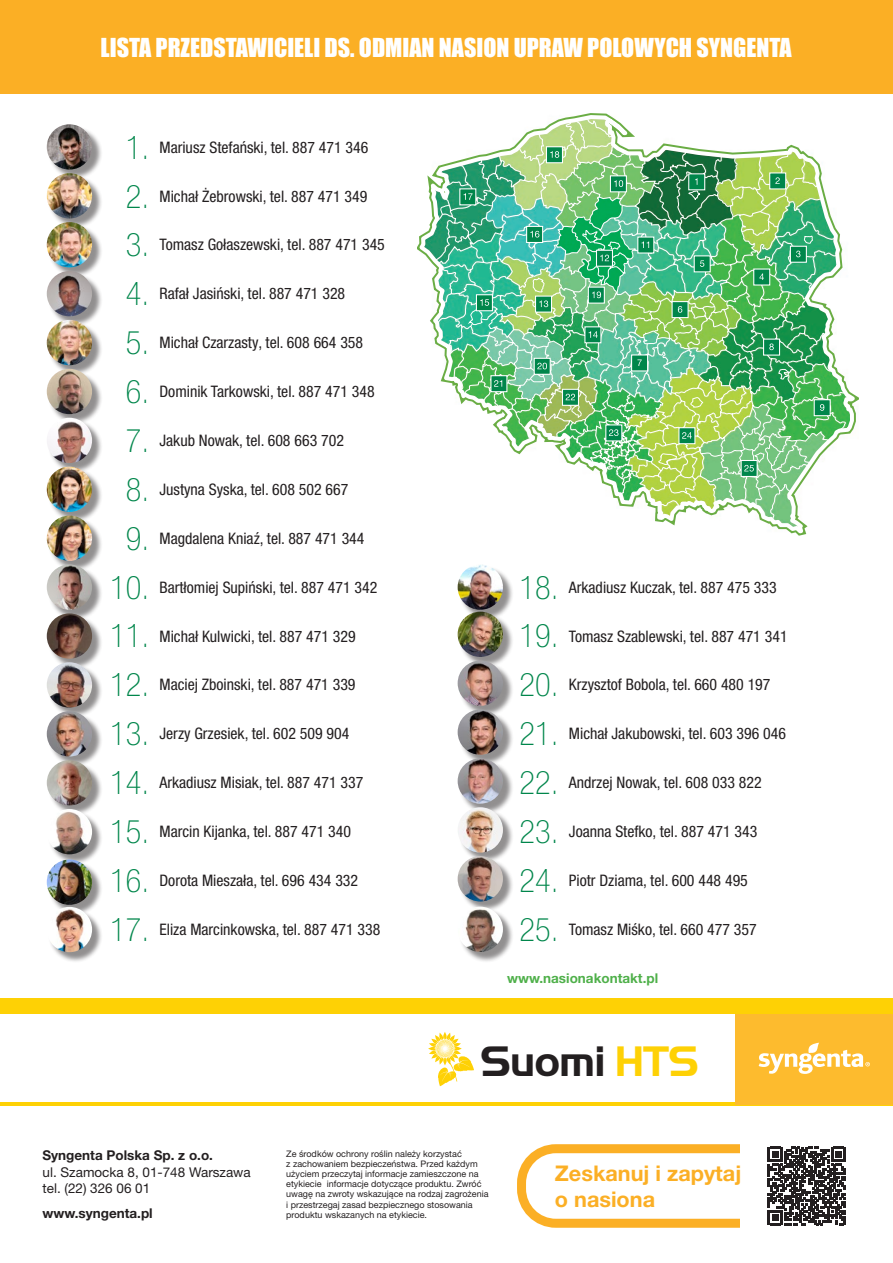
<style>
.page{position:relative;width:893px;height:1263px;background:#fff}
.page>*{position:absolute;margin:0;border:0;box-sizing:border-box;transform-origin:0 0}
.t1{font:700 44.4px "Handel Got DEE";letter-spacing:-.03em;color:#231f20}
.t2{font:100 condensed 32.4px "Helvetica Neue LT Pro";color:#00864b}
.t3{font:24px "Impact";color:#fff}
.Opinia_autor{font:700 21.6px/26px "Helvetica Neue LT Pro";color:#fbaf25}
.t4{font:condensed 15.9px "Helvetica Neue LT Pro";color:#231f20}
.Opinia_autor-2{font:13.5px "Helvetica Neue LT Pro";color:#231f20}
.Opinia_autor-3{font:700 13.5px "Helvetica Neue LT Pro";color:#231f20}
.Opinia_autor-4{font:700 13.5px "Helvetica Neue LT Pro";color:#4fb04a}
.Opinia_autor-5{font:9px/10.1px "Helvetica Neue LT Pro";color:#231f20}
.s1{color:#fed105}
</style>
<div class="page">
<div style="left:0;top:0;width:893px;height:93px;background:#fbaf25"></div>
<div style="left:49px;top:126px;width:54px;height:54px;background:#231f20;opacity:.5"></div>
<img style="left:47px;top:124px;width:45px;height:46px;border-radius:23px">
<img style="left:418px;top:113px;width:441px;height:423px">
<div style="left:459px;top:613px;width:54px;height:54px;background:#231f20;opacity:.5"></div>
<img style="left:458px;top:612px;width:45px;height:45px;border-radius:23px">
<div style="left:459px;top:662px;width:54px;height:54px;background:#231f20;opacity:.5"></div>
<img style="left:458px;top:660px;width:45px;height:46px;border-radius:23px">
<div style="left:459px;top:711px;width:54px;height:54px;background:#231f20;opacity:.5"></div>
<img style="left:458px;top:709px;width:45px;height:46px;border-radius:23px">
<div style="left:459px;top:760px;width:54px;height:54px;background:#231f20;opacity:.5"></div>
<img style="left:458px;top:758px;width:45px;height:46px;border-radius:23px">
<div style="left:459px;top:809px;width:54px;height:54px;background:#231f20;opacity:.5"></div>
<img style="left:458px;top:807px;width:45px;height:45px;border-radius:23px">
<div style="left:459px;top:858px;width:54px;height:54px;background:#231f20;opacity:.5"></div>
<img style="left:458px;top:856px;width:45px;height:45px;border-radius:23px">
<div style="left:459px;top:908px;width:54px;height:54px;background:#231f20;opacity:.5"></div>
<img style="left:458px;top:907px;width:45px;height:45px;border-radius:23px">
<div style="left:49px;top:175px;width:54px;height:54px;background:#231f20;opacity:.5"></div>
<img style="left:47px;top:173px;width:45px;height:45px;border-radius:23px">
<div style="left:49px;top:224px;width:54px;height:54px;background:#231f20;opacity:.5"></div>
<img style="left:47px;top:222px;width:45px;height:45px;border-radius:23px">
<div style="left:49px;top:273px;width:54px;height:54px;background:#231f20;opacity:.5"></div>
<img style="left:47px;top:271px;width:45px;height:45px;border-radius:23px">
<div style="left:49px;top:322px;width:54px;height:54px;background:#231f20;opacity:.5"></div>
<img style="left:47px;top:320px;width:45px;height:45px;border-radius:23px">
<div style="left:49px;top:371px;width:54px;height:54px;background:#231f20;opacity:.5"></div>
<img style="left:47px;top:369px;width:45px;height:45px;border-radius:23px">
<div style="left:49px;top:420px;width:54px;height:54px;background:#231f20;opacity:.5"></div>
<img style="left:47px;top:418px;width:45px;height:45px;border-radius:23px">
<div style="left:49px;top:468px;width:54px;height:54px;background:#231f20;opacity:.5"></div>
<img style="left:47px;top:467px;width:45px;height:45px;border-radius:23px">
<div style="left:49px;top:517px;width:54px;height:54px;background:#231f20;opacity:.5"></div>
<img style="left:47px;top:516px;width:45px;height:45px;border-radius:23px">
<div style="left:49px;top:566px;width:54px;height:54px;background:#231f20;opacity:.5"></div>
<img style="left:47px;top:564px;width:45px;height:46px;border-radius:23px">
<div style="left:459px;top:566px;width:54px;height:54px;background:#231f20;opacity:.5"></div>
<img style="left:458px;top:564px;width:45px;height:46px;border-radius:23px">
<div style="left:49px;top:615px;width:54px;height:54px;background:#231f20;opacity:.5"></div>
<img style="left:47px;top:613px;width:45px;height:46px;border-radius:23px">
<div style="left:49px;top:664px;width:54px;height:54px;background:#231f20;opacity:.5"></div>
<img style="left:47px;top:662px;width:45px;height:46px;border-radius:23px">
<div style="left:49px;top:713px;width:54px;height:54px;background:#231f20;opacity:.5"></div>
<img style="left:47px;top:711px;width:45px;height:45px;border-radius:23px">
<div style="left:49px;top:762px;width:54px;height:54px;background:#231f20;opacity:.5"></div>
<img style="left:47px;top:760px;width:45px;height:45px;border-radius:23px">
<div style="left:49px;top:811px;width:54px;height:54px;background:#231f20;opacity:.5"></div>
<img style="left:47px;top:809px;width:45px;height:45px;border-radius:23px">
<div style="left:49px;top:861px;width:54px;height:54px;background:#231f20;opacity:.5"></div>
<img style="left:47px;top:859px;width:45px;height:46px;border-radius:23px">
<div style="left:49px;top:909px;width:54px;height:54px;background:#231f20;opacity:.5"></div>
<img style="left:47px;top:907px;width:45px;height:45px;border-radius:23px">
<svg style="left:517px;top:1144px;width:329px;height:84px"></svg>
<hr style="left:0;top:1102px;width:893px;height:3px;background:#fed105">
<div style="left:735px;top:1000px;width:158px;height:105px;background:#fdbb2e"></div>
<div style="left:0;top:999px;width:893px;height:15px;background:#fed105"></div>
<svg style="left:759px;top:1043px;width:111px;height:31px"></svg>
<svg style="left:428px;top:1032px;width:46px;height:54px"></svg>
<p class="t3" style="left:101px;top:29px;width:693px">LISTA PRZEDSTAWICIELI DS. ODMIAN NASION UPRAW POLOWYCH SYNGENTA</p>
<p class="t2" style="left:126px;top:129px;width:25px">1.</p>
<p class="t4" style="left:159px;top:138px;width:210px">Mariusz Stefański, tel. 887 471 346</p>
<p class="t2" style="left:126px;top:178px;width:25px">2.</p>
<p class="t4" style="left:159px;top:187px;width:209px">Michał Żebrowski, tel. 887 471 349</p>
<p class="t2" style="left:126px;top:227px;width:25px">3.</p>
<p class="t4" style="left:159px;top:235px;width:227px">Tomasz Gołaszewski, tel. 887 471 345</p>
<p class="t2" style="left:126px;top:275px;width:25px">4.</p>
<p class="t4" style="left:159px;top:284px;width:187px">Rafał Jasiński, tel. 887 471 328</p>
<p class="t2" style="left:126px;top:324px;width:25px">5.</p>
<p class="t4" style="left:159px;top:333px;width:205px">Michał Czarzasty, tel. 608 664 358</p>
<p class="t2" style="left:126px;top:373px;width:25px">6.</p>
<p class="t4" style="left:159px;top:382px;width:217px">Dominik Tarkowski, tel. 887 471 348</p>
<p class="t2" style="left:126px;top:422px;width:25px">7.</p>
<p class="t4" style="left:159px;top:431px;width:186px">Jakub Nowak, tel. 608 663 702</p>
<p class="t2" style="left:126px;top:471px;width:25px">8.</p>
<p class="t4" style="left:159px;top:480px;width:190px">Justyna Syska, tel. 608 502 667</p>
<p class="t2" style="left:126px;top:520px;width:25px">9.</p>
<p class="t4" style="left:159px;top:529px;width:207px">Magdalena Kniaź, tel. 887 471 344</p>
<p class="t2" style="left:110px;top:569px;width:40px">10.</p>
<p class="t4" style="left:159px;top:578px;width:219px">Bartłomiej Supiński, tel. 887 471 342</p>
<p class="t2" style="left:110px;top:618px;width:40px">11.</p>
<p class="t4" style="left:159px;top:626px;width:198px">Michał Kulwicki, tel. 887 471 329</p>
<p class="t2" style="left:110px;top:666px;width:40px">12.</p>
<p class="t4" style="left:159px;top:675px;width:198px">Maciej Zboinski, tel. 887 471 339</p>
<p class="t2" style="left:110px;top:715px;width:40px">13.</p>
<p class="t4" style="left:159px;top:724px;width:191px">Jerzy Grzesiek, tel. 602 509 904</p>
<p class="t2" style="left:110px;top:764px;width:40px">14.</p>
<p class="t4" style="left:159px;top:773px;width:205px">Arkadiusz Misiak, tel. 887 471 337</p>
<p class="t2" style="left:110px;top:813px;width:40px">15.</p>
<p class="t4" style="left:159px;top:822px;width:193px">Marcin Kijanka, tel. 887 471 340</p>
<p class="t2" style="left:110px;top:862px;width:40px">16.</p>
<p class="t4" style="left:159px;top:871px;width:200px">Dorota Mieszała, tel. 696 434 332</p>
<p class="t2" style="left:110px;top:911px;width:40px">17.</p>
<p class="t4" style="left:159px;top:920px;width:222px">Eliza Marcinkowska, tel. 887 471 338</p>
<p class="t2" style="left:520px;top:569px;width:40px">18.</p>
<p class="t4" style="left:569px;top:578px;width:209px">Arkadiusz Kuczak, tel. 887 475 333</p>
<p class="t2" style="left:520px;top:618px;width:40px">19.</p>
<p class="t4" style="left:569px;top:626px;width:220px">Tomasz Szablewski, tel. 887 471 341</p>
<p class="t2" style="left:520px;top:666px;width:40px">20.</p>
<p class="t4" style="left:569px;top:675px;width:203px">Krzysztof Bobola, tel. 660 480 197</p>
<p class="t2" style="left:520px;top:715px;width:40px">21.</p>
<p class="t4" style="left:569px;top:724px;width:219px">Michał Jakubowski, tel. 603 396 046</p>
<p class="t2" style="left:520px;top:764px;width:40px">22.</p>
<p class="t4" style="left:569px;top:773px;width:194px">Andrzej Nowak, tel. 608 033 822</p>
<p class="t2" style="left:520px;top:813px;width:40px">23.</p>
<p class="t4" style="left:569px;top:822px;width:190px">Joanna Stefko, tel. 887 471 343</p>
<p class="t2" style="left:520px;top:862px;width:40px">24.</p>
<p class="t4" style="left:569px;top:871px;width:181px">Piotr Dziama, tel. 600 448 495</p>
<p class="t2" style="left:520px;top:911px;width:40px">25.</p>
<p class="t4" style="left:569px;top:920px;width:189px">Tomasz Miśko, tel. 660 477 357</p>
<p class="Opinia_autor-4" style="left:507px;top:970px;width:152px">www.nasionakontakt.pl</p>
<p class="t1" style="left:480px;top:1036px;width:220px">Suomi <span class="s1">HTS</span></p>
<p class="Opinia_autor-3" style="left:43px;top:1147px;width:172px">Syngenta Polska Sp. z o.o.</p>
<p class="Opinia_autor-2" style="left:43px;top:1163px;width:210px">ul. Szamocka 8, 01-748 Warszawa</p>
<p class="Opinia_autor-2" style="left:43px;top:1180px;width:109px">tel. (22) 326 06 01</p>
<p class="Opinia_autor-3" style="left:43px;top:1204px;width:112px">www.syngenta.pl</p>
<p class="Opinia_autor-5" style="left:286px;top:1149px;width:204px">Ze środków ochrony roślin należy korzystać<br>z zachowaniem bezpieczeństwa. Przed każdym użyciem przeczytaj informacje zamieszczone na etykiecie informacje dotyczące produktu. Zwróć uwagę na zwroty wskazujące na rodzaj zagrożenia i przestrzegaj zasad bezpiecznego stosowania produktu wskazanych na etykiecie.</p>
<p class="Opinia_autor" style="left:555px;top:1159px;width:188px">Zeskanuj i zapytaj o nasiona</p>
</div>
